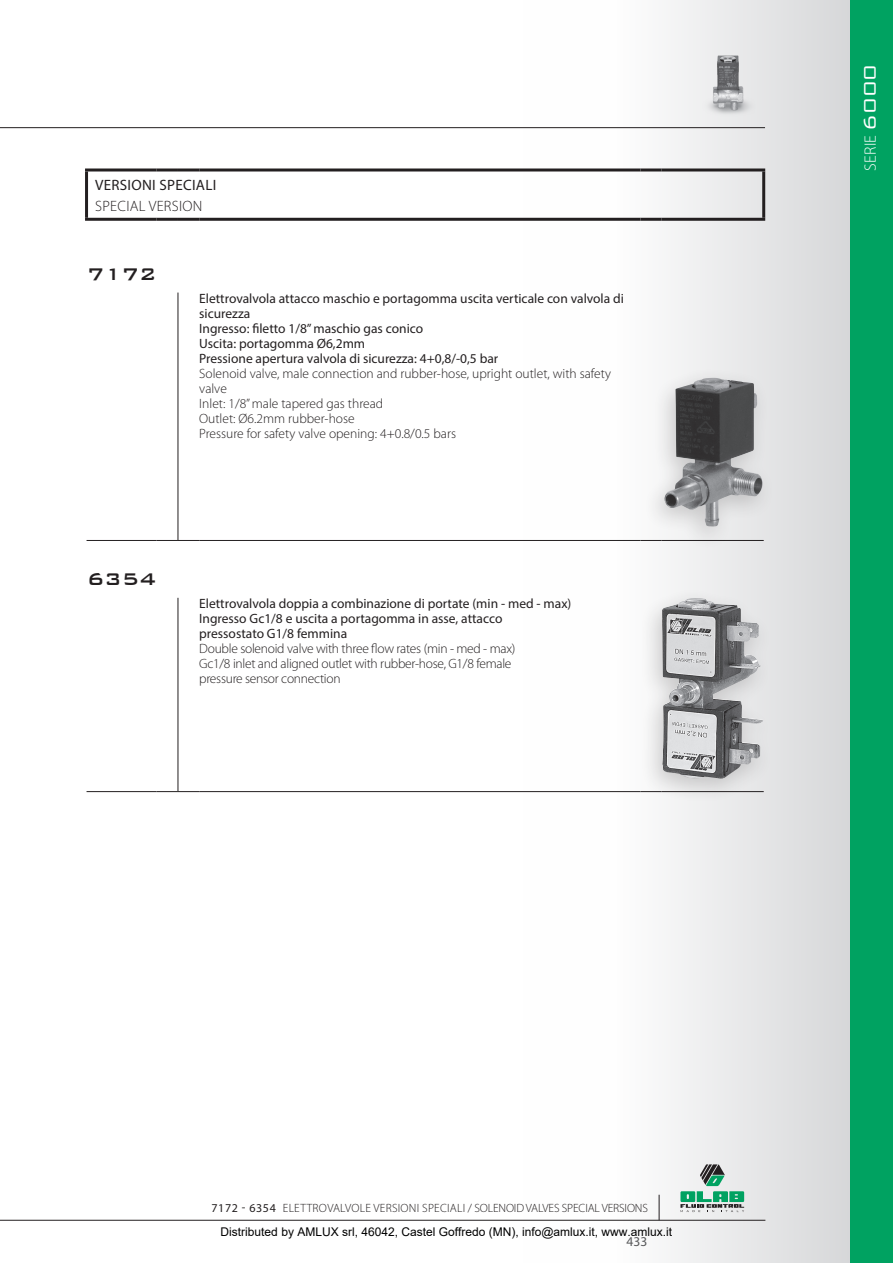
<style>
.page{position:relative;width:893px;height:1263px;background:#fff}
.page>*{position:absolute;margin:0;border:0;box-sizing:border-box;transform-origin:0 0}
.t1{font:500 22.5px "Bank Gothic";color:#231f20}
.t2{font:300 16.5px "Myriad Pro";letter-spacing:.02em;color:#fff}
.t3{font:15px "Myriad Pro";letter-spacing:.02em;color:#231f20}
.t4{font:300 15px "Myriad Pro";letter-spacing:.02em;color:#231f20}
.t5{font:13.5px/15px "Myriad Pro";color:#231f20}
.t6{font:300 13.5px/15px "Myriad Pro";color:#231f20}
.t7{font:300 13.5px/15px "Myriad Pro";letter-spacing:-.02em;color:#231f20}
.t8{font:13.5px "Myriad Pro";color:#57585a}
.t9{font:12px "Arial";color:#000}
.t10{font:300 12px "Myriad Pro";letter-spacing:.02em;color:#231f20}
.t11{font:12px "Myriad Pro";letter-spacing:.05em;color:#231f20}
.t12{font:300 12px "Myriad Pro";letter-spacing:-.01em;color:#231f20}
.s1{font-family:"Bank Gothic";font-size:22.5px}
.s2{font-weight:300}
</style>
<div class="page">
<svg style="left:523px;top:0;width:327px;height:1263px"></svg>
<div style="left:850px;top:0;width:43px;height:1263px;background:#00a261"></div>
<hr style="left:0;top:1220px;width:765px;height:1px;background:#231f20">
<svg style="left:659px;top:1195px;width:1px;height:25px"></svg>
<svg style="left:680px;top:1164px;width:64px;height:48px"></svg>
<img style="left:701px;top:41px;width:55px;height:77px">
<hr style="left:0;top:127px;width:765px;height:1px;background:#231f20">
<hr style="left:178px;top:293px;width:1px;height:247px;background:#231f20">
<hr style="left:178px;top:598px;width:1px;height:193px;background:#231f20">
<hr style="left:87px;top:540px;width:70px;height:1px;background:#231f20">
<svg style="left:157px;top:540px;width:42px;height:1px"></svg>
<hr style="left:199px;top:540px;width:441px;height:1px;background:#231f20">
<hr style="left:87px;top:791px;width:70px;height:1px;background:#231f20">
<svg style="left:157px;top:791px;width:42px;height:1px"></svg>
<hr style="left:199px;top:791px;width:441px;height:1px;background:#231f20">
<hr style="left:85px;top:168px;width:72px;height:3px;background:#231f20">
<hr style="left:85px;top:171px;width:3px;height:47px;background:#231f20">
<hr style="left:157px;top:168px;width:21px;height:3px;background:#231f20">
<hr style="left:178px;top:168px;width:21px;height:3px;background:#231f20">
<hr style="left:199px;top:168px;width:441px;height:3px;background:#231f20">
<hr style="left:640px;top:168px;width:22px;height:3px;background:#231f20">
<hr style="left:662px;top:168px;width:103px;height:3px;background:#231f20">
<hr style="left:762px;top:171px;width:3px;height:47px;background:#231f20">
<hr style="left:85px;top:218px;width:72px;height:3px;background:#231f20">
<hr style="left:157px;top:218px;width:21px;height:3px;background:#231f20">
<hr style="left:178px;top:218px;width:21px;height:3px;background:#231f20">
<hr style="left:199px;top:218px;width:441px;height:3px;background:#231f20">
<hr style="left:640px;top:218px;width:22px;height:3px;background:#231f20">
<hr style="left:662px;top:218px;width:103px;height:3px;background:#231f20">
<div style="left:642px;top:367px;width:134px;height:185px;background:#efeff0"></div>
<img style="left:664px;top:378px;width:100px;height:149px">
<div style="left:639px;top:587px;width:136px;height:217px;background:#231f20;opacity:.2"></div>
<img style="left:661px;top:598px;width:102px;height:181px">
<p class="t3" style="left:95px;top:175px;width:123px">VERSIONI SPECIALI</p>
<p class="t4" style="left:95px;top:197px;width:109px">SPECIAL VERSION</p>
<h1 class="t1" style="left:87px;top:262px;width:71px">7172</h1>
<p class="t5" style="left:199px;top:290px;width:426px">Elettrovalvola attacco maschio e portagomma uscita verticale con valvola di sicurezza<br>Ingresso: filetto 1/8” maschio gas conico<br>Uscita: portagomma Ø6,2mm<br>Pressione apertura valvola di sicurezza: 4+0,8/-0,5 bar</p>
<p class="t6" style="left:199px;top:366px;width:413px">Solenoid valve, male connection and rubber-hose, upright outlet, with safety valve<br>Inlet: 1/8” male tapered gas thread<br>Outlet: Ø6.2mm rubber-hose<br>Pressure for safety valve opening: 4+0.8/0.5 bars</p>
<h1 class="t1" style="left:87px;top:567px;width:71px">6354</h1>
<p class="t5" style="left:199px;top:596px;width:374px">Elettrovalvola doppia a combinazione di portate (min - med - max)<br>Ingresso Gc1/8 e uscita a portagomma in asse, attacco<br>pressostato G1/8 femmina</p>
<p class="t7" style="left:199px;top:641px;width:318px">Double solenoid valve with three flow rates (min - med - max)<br>Gc1/8 inlet and aligned outlet with rubber-hose, G1/8 female pressure sensor connection</p>
<p class="t2" style="left:861px;top:171px;width:109px;rotate:-90deg">SERIE <span class="s1">6000</span></p>
<p class="t11" style="left:212px;top:1200px;width:81px">7172 - 6354 <span class="s2">Elettr</span></p>
<p class="t10" style="left:319px;top:1201px;width:13px">ovalv</p>
<p class="t10" style="left:352px;top:1201px;width:177px">ole VERSIONI SPECIALI / Solenoidvalves</p>
<p class="t12" style="left:562px;top:1201px;width:88px">SPECIAL VERSIONS</p>
<p class="t9" style="left:221px;top:1223px;width:453px">Distributed by AMLUX srl, 46042, Castel Goffredo (MN), info@amlux.it, www.amlux.it</p>
<p class="t8" style="left:626px;top:1233px;width:22px">433</p>
</div>
